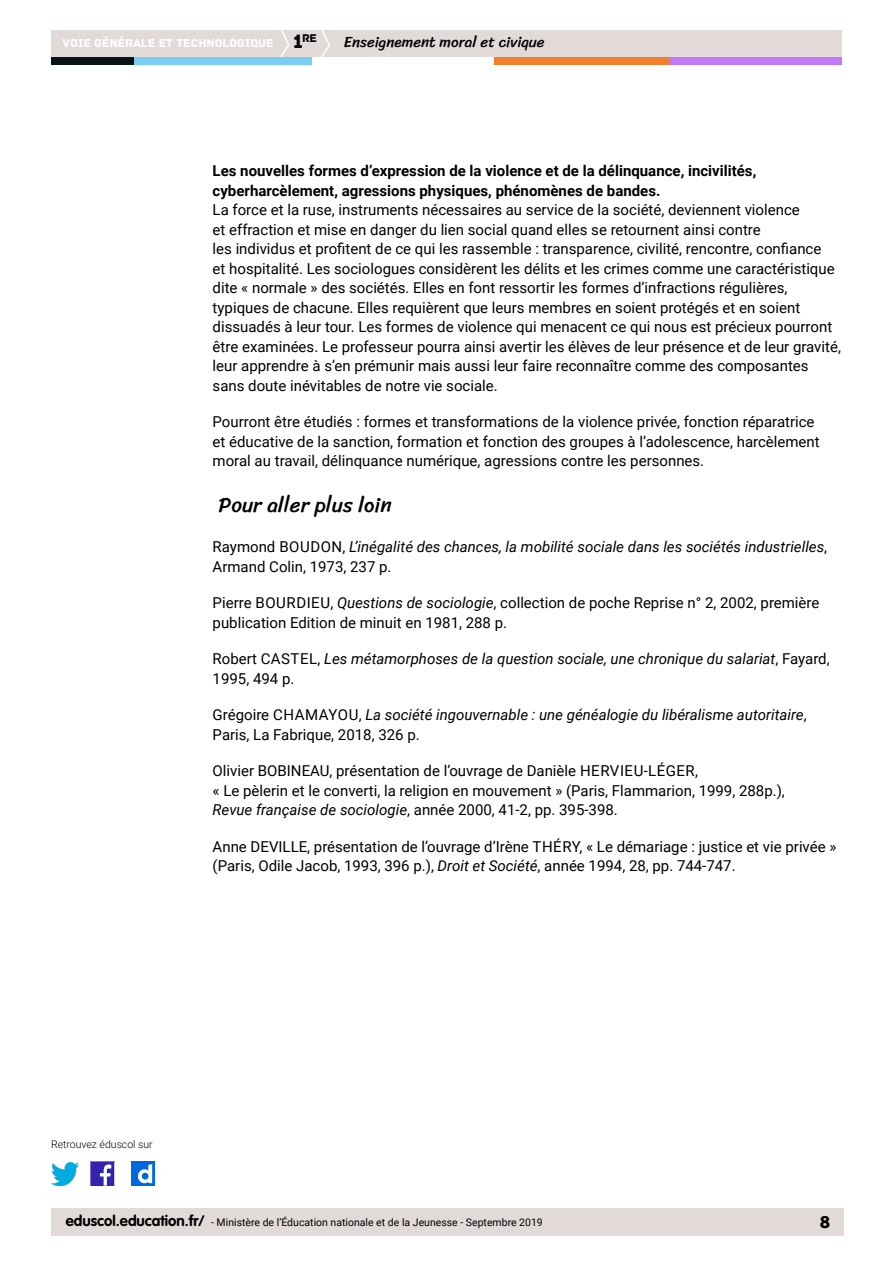
<style>
.page{position:relative;width:893px;height:1263px;background:#fff}
.page>*{position:absolute;margin:0;border:0;box-sizing:border-box;transform-origin:0 0}
.t1{font:21px "Sriracha";color:#000}
.t2{font:18px "Archive";color:#000}
.t3{font:15px/19.5px "Roboto";color:#000}
.t4{font:italic 15px/19.5px "Roboto";color:#000}
.t5{font:700 15px/19.5px "Roboto";color:#000}
.t6{font:15px "Sriracha";color:#000}
.t7{font:12px "Archive";color:#fff}
.t8{font:11.85px "Archive";color:#000}
.t9{font:10.5px "Roboto";color:#000}
.t10{font:300 10.5px "Roboto";color:#000}
.s1{font-size:20.4px;color:#000}
.s2{font-style:normal}
.s3{font-style:italic}
.s4{font-family:"VAG Rounded Std";font-weight:700;font-size:15px}
</style>
<div class="page">
<div style="left:51px;top:30px;width:791px;height:27px;background:#e1dad8"></div>
<svg style="left:280px;top:30px;width:10px;height:27px"></svg>
<svg style="left:321px;top:30px;width:9px;height:27px"></svg>
<div style="left:133px;top:57px;width:179px;height:8px;background:#79cdf4"></div>
<div style="left:51px;top:57px;width:82px;height:8px;background:#091316"></div>
<div style="left:667px;top:57px;width:175px;height:8px;background:#c379f6"></div>
<div style="left:494px;top:57px;width:175px;height:8px;background:#f0802b"></div>
<div style="left:51px;top:1209px;width:792px;height:27px;background:#e1dad8"></div>
<img style="left:91px;top:1162px;width:23px;height:23px">
<img style="left:51px;top:1163px;width:28px;height:22px">
<img style="left:132px;top:1162px;width:22px;height:23px">
<p class="t8" style="left:302px;top:31px;width:16px">re</p>
<p class="t7" style="left:63px;top:36px;width:242px">VOIE GÉNÉRALE ET TECHNOLOGIQUE <span class="s1">1</span></p>
<p class="t6" style="left:344px;top:33px;width:202px">Enseignement moral et civique</p>
<p class="t5" style="left:213px;top:160px;width:545px">Les nouvelles formes d’expression de la violence et de la délinquance, incivilités, cyberharcèlement, agressions physiques, phénomènes de bandes.</p>
<p class="t3" style="left:213px;top:199px;width:630px">La force et la ruse, instruments nécessaires au service de la société, deviennent violence<br>et effraction et mise en danger du lien social quand elles se retournent ainsi contre<br>les individus et profitent de ce qui les rassemble : transparence, civilité, rencontre, confiance<br>et hospitalité. Les sociologues considèrent les délits et les crimes comme une caractéristique dite « normale » des sociétés. Elles en font ressortir les formes d’infractions régulières, typiques de chacune. Elles requièrent que leurs membres en soient protégés et en soient dissuadés à leur tour. Les formes de violence qui menacent ce qui nous est précieux pourront être examinées. Le professeur pourra ainsi avertir les élèves de leur présence et de leur gravité, leur apprendre à s’en prémunir mais aussi leur faire reconnaître comme des composantes sans doute inévitables de notre vie sociale.</p>
<p class="t3" style="left:213px;top:411px;width:609px">Pourront être étudiés : formes et transformations de la violence privée, fonction réparatrice et éducative de la sanction, formation et fonction des groupes à l’adolescence, harcèlement moral au travail, délinquance numérique, agressions contre les personnes.</p>
<h1 class="t1" style="left:219px;top:492px;width:175px">Pour aller plus loin</h1>
<p class="t4" style="left:213px;top:537px;width:616px"><span class="s2">Raymond BOUDON,</span> L’inégalité des chances, la mobilité sociale dans les sociétés industrielles<span class="s2">,<br>Armand Colin, 1973, 237 p.</span></p>
<p class="t3" style="left:213px;top:593px;width:608px">Pierre BOURDIEU, <span class="s3">Questions de sociologie</span>, collection de poche Reprise n° 2, 2002, première publication Edition de minuit en 1981, 288 p.</p>
<p class="t4" style="left:213px;top:649px;width:619px"><span class="s2">Robert CASTEL,</span> Les métamorphoses de la question sociale, une chronique du salariat<span class="s2">, Fayard,<br>1995, 494 p.</span></p>
<p class="t4" style="left:213px;top:705px;width:596px"><span class="s2">Grégoire CHAMAYOU,</span> La société ingouvernable : une généalogie du libéralisme autoritaire<span class="s2">,<br>Paris, La Fabrique, 2018, 326 p.</span></p>
<p class="t3" style="left:213px;top:761px;width:574px">Olivier BOBINEAU, présentation de l’ouvrage de Danièle HERVIEU-LÉGER,<br>« Le pèlerin et le converti, la religion en mouvement » (Paris, Flammarion, 1999, 288p.),<br><span class="s3">Revue française de sociologie</span>, année 2000, 41-2, pp. 395-398.</p>
<p class="t3" style="left:213px;top:836px;width:625px">Anne DEVILLE, présentation de l’ouvrage d’Irène THÉRY, « Le démariage : justice et vie privée » (Paris, Odile Jacob, 1993, 396 p.), <span class="s3">Droit et Société</span>, année 1994, 28, pp. 744-747.</p>
<p class="t10" style="left:51px;top:1137px;width:103px">Retrouvez éduscol sur</p>
<p class="t9" style="left:66px;top:1215px;width:478px"><span class="s4">eduscol.education.fr/</span> - Ministère de l’Éducation nationale et de la Jeunesse - Septembre 2019</p>
<p class="t2" style="left:820px;top:1211px;width:12px">8</p>
</div>
